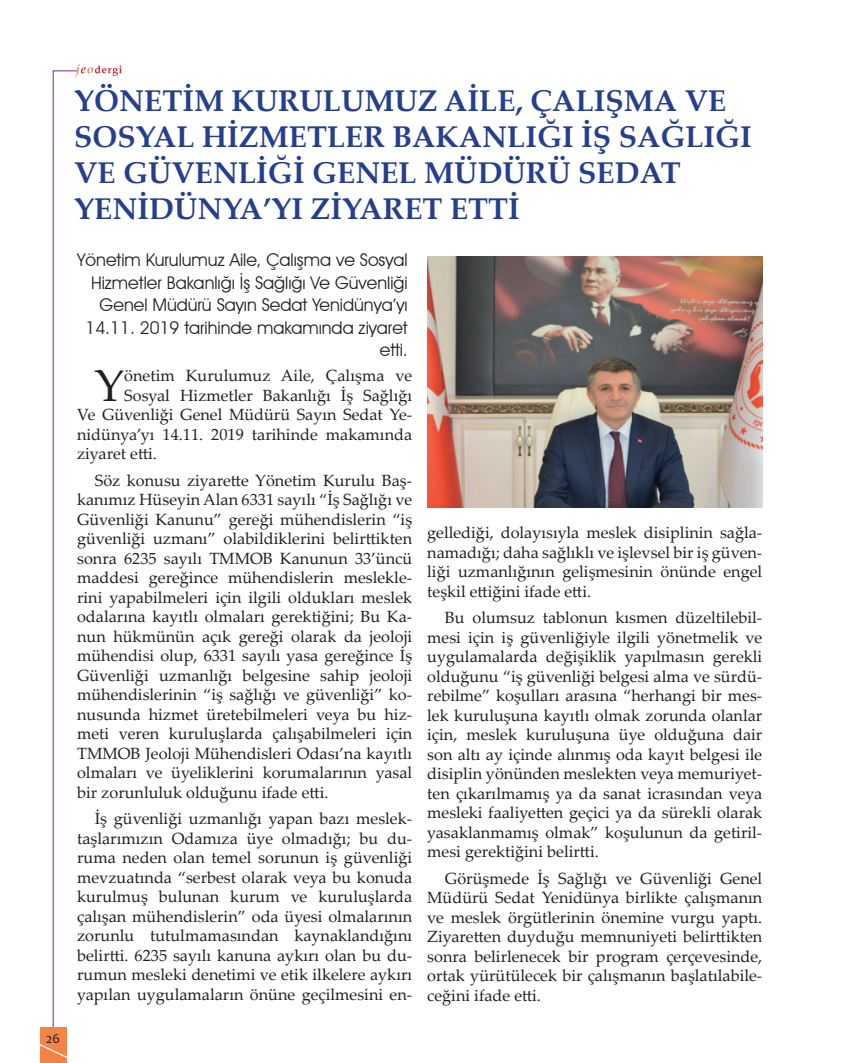
<style>
.page{position:relative;width:851px;height:1063px;background:#fff}
.page>*{position:absolute;margin:0;border:0;box-sizing:border-box;transform-origin:0 0}
.t1{font:44.25px "Palatino Linotype";color:#231f20}
.t2{font:700 30px/36px "Palatino Linotype";color:#253f8e}
.t3{font:17.5px/22.5px "Avant Garde IT Cby BT";color:#231f20;text-align:right}
.t4{font:16.25px/19.5px "Palatino Linotype";color:#231f20;text-align:justify}
.t5{font:13.75px "Candara";color:#231f20}
</style>
<div class="page">
<div style="left:40px;top:1028px;width:26px;height:35px;background:#f58345"></div>
<svg style="left:40px;top:1041px;width:27px;height:19px"></svg>
<svg style="left:53px;top:64px;width:69px;height:971px"></svg>
<img style="left:427px;top:256px;width:335px;height:251px">
<p class="t5" style="left:46px;top:1030px;width:15px">26</p>
<h2 class="t2" style="left:74px;top:81px;width:679px">YÖNETİM KURULUMUZ AİLE, ÇALIŞMA VE SOSYAL HİZMETLER BAKANLIĞI İŞ SAĞLIĞI VE GÜVENLİĞİ GENEL MÜDÜRÜ SEDAT YENİDÜNYA’YI ZİYARET ETTİ</h2>
<p class="t3" style="left:77px;top:249px;width:332px">Yönetim Kurulumuz Aile, Çalışma ve Sosyal Hizmetler Bakanlığı İş Sağlığı Ve Güvenliği Genel Müdürü Sayın Sedat Yenidünya’yı 14.11. 2019 tarihinde makamında ziyaret etti.</p>
<h1 class="t1" style="left:95px;top:354px;width:31px">Y</h1>
<p class="t4" style="left:124px;top:365px;width:289px">önetim Kurulumuz Aile, Çalışma ve</p>
<p class="t4" style="left:124px;top:385px;width:289px">Sosyal Hizmetler Bakanlığı İş Sağlığı</p>
<p class="t4" style="left:77px;top:404px;width:336px">Ve Güvenliği Genel Müdürü Sayın Sedat Ye-</p>
<p class="t4" style="left:77px;top:424px;width:336px">nidünya’yı 14.11. 2019 tarihinde makamında</p>
<p class="t4" style="left:77px;top:443px;width:81px">ziyaret etti.</p>
<p class="t4" style="left:77px;top:470px;width:336px;text-indent:18px">Söz konusu ziyarette Yönetim Kurulu Baş&shy;kanımız Hüseyin Alan 6331 sayılı “İş Sağlığı ve Güvenliği Kanunu” gereği mühendislerin “iş güvenliği uzmanı” olabildiklerini belirttikten sonra 6235 sayılı TMMOB Kanunun 33’üncü maddesi gereğince mühendislerin meslekle&shy;rini yapabilmeleri için ilgili oldukları meslek odalarına kayıtlı olmaları gerektiğini; Bu Ka&shy;nun hükmünün açık gereği olarak da jeoloji mühendisi olup, 6331 sayılı yasa gereğince İş Güvenliği uzmanlığı belgesine sahip jeoloji mühendislerinin “iş sağlığı ve güvenliği” ko&shy;nusunda hizmet üretebilmeleri veya bu hiz&shy;meti veren kuruluşlarda çalışabilmeleri için TMMOB Jeoloji Mühendisleri Odası’na kayıtlı olmaları ve üyeliklerini korumalarının yasal bir zorunluluk olduğunu ifade etti.</p>
<p class="t4" style="left:77px;top:808px;width:336px;text-indent:18px">İş güvenliği uzmanlığı yapan bazı meslek&shy;taşlarımızın Odamıza üye olmadığı; bu du&shy;ruma neden olan temel sorunun iş güvenliği mevzuatında “serbest olarak veya bu konuda kurulmuş bulunan kurum ve kuruluşlarda çalışan mühendislerin” oda üyesi olmalarının zorunlu tutulmamasından kaynaklandığını belirtti. 6235 sayılı kanuna aykırı olan bu du&shy;rumun mesleki denetimi ve etik ilkelere aykırı yapılan uygulamaların önüne geçilmesini en-</p>
<p class="t4" style="left:427px;top:522px;width:336px">gellediği, dolayısıyla meslek disiplinin sağla&shy;namadığı; daha sağlıklı ve işlevsel bir iş güven&shy;liği uzmanlığının gelişmesinin önünde engel teşkil ettiğini ifade etti.</p>
<p class="t4" style="left:427px;top:607px;width:336px;text-indent:18px">Bu olumsuz tablonun kısmen düzeltilebil&shy;mesi için iş güvenliğiyle ilgili yönetmelik ve uygulamalarda değişiklik yapılmasın gerekli olduğunu “iş güvenliği belgesi alma ve sürdü&shy;rebilme” koşulları arasına “herhangi bir mes&shy;lek kuruluşuna kayıtlı olmak zorunda olanlar için, meslek kuruluşuna üye olduğuna dair son altı ay içinde alınmış oda kayıt belgesi ile disiplin yönünden meslekten veya memuriyet&shy;ten çıkarılmamış ya da sanat icrasından veya mesleki faaliyetten geçici ya da sürekli olarak yasaklanmamış olmak” koşulunun da getiril&shy;mesi gerektiğini belirtti.</p>
<p class="t4" style="left:427px;top:868px;width:336px;text-indent:18px">Görüşmede İş Sağlığı ve Güvenliği Genel Müdürü Sedat Yenidünya birlikte çalışmanın ve meslek örgütlerinin önemine vurgu yaptı.<br>Ziyaretten duyduğu memnuniyeti belirttikten sonra belirlenecek bir program çerçevesinde, ortak yürütülecek bir çalışmanın başlatılabile&shy;ceğini ifade etti.</p>
</div>
